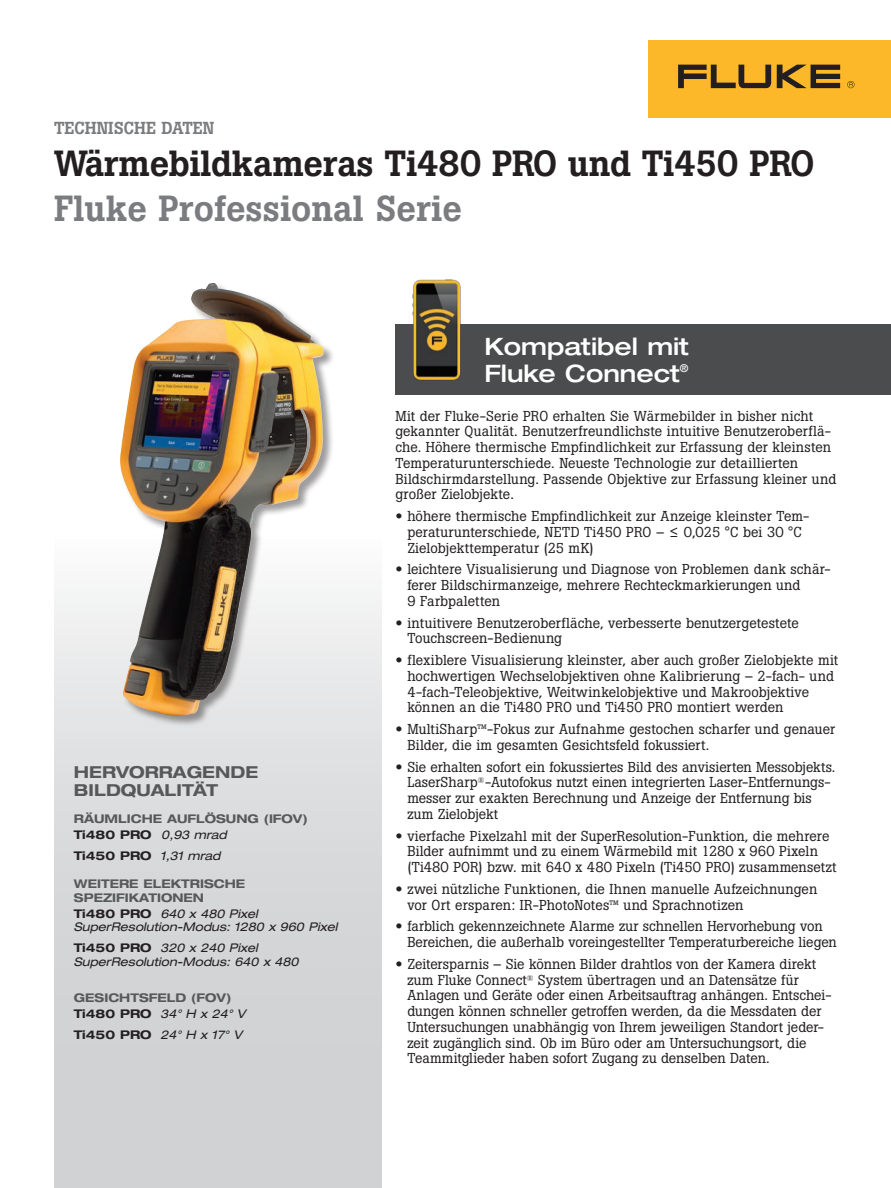
<style>
.page{position:relative;width:891px;height:1188px;background:#fff}
.page>*{position:absolute;margin:0;border:0;box-sizing:border-box;transform-origin:0 0}
.t1{font:500 36px "Boton Pro";letter-spacing:-.01em;color:#231f20}
.t2{font:500 36px "Boton Pro";color:#7a7c7f}
.t3{font:500 expanded 24px/27px "Helvetica Neue LT Pro";color:#fff}
.t4{font:500 17.25px "Boton Pro";color:#7a7c7f}
.t5{font:700 expanded 16.5px/18px "Helvetica Neue LT Std";color:#57585a}
.t6{font:14.25px/15.8px "Boton Pro";color:#231f20}
.t7{font:italic expanded 12px/13.5px "Helvetica Neue LT Std";color:#231f20}
.t8{font:700 expanded 12px/16.2px "Helvetica Neue LT Std";color:#57585a}
.t9{font:700 expanded 12px "Helvetica Neue LT Std";color:#231f20}
.s1{color:#231f20}
.s2{font-weight:400;font-style:italic;color:#231f20}
.s3{font-weight:400;font-style:italic}
.s4{font-weight:700;font-style:normal}
.s5{font-family:"Helvetica Neue LT Std";font-weight:700;font-stretch:expanded}
.s6{font-size:13.5px}
</style>
<div class="page">
<div style="left:54px;top:535px;width:328px;height:653px;background:linear-gradient(to bottom,#f3f3f3,#c8c9cc)"></div>
<div style="left:648px;top:40px;width:243px;height:78px;background:#fcb828"></div>
<svg style="left:777px;top:65px;width:63px;height:23px"></svg>
<svg style="left:678px;top:65px;width:93px;height:23px"></svg>
<svg style="left:847px;top:81px;width:8px;height:7px"></svg>
<div style="left:395px;top:324px;width:496px;height:71px;background:#4b4c4d"></div>
<img style="left:412px;top:279px;width:49px;height:101px">
<div style="left:119px;top:283px;width:216px;height:444px;background:#231f20;opacity:.45"></div>
<img style="left:119px;top:283px;width:122px;height:433px">
<p class="t4" style="left:54px;top:117px;width:162px">TECHNISCHE DATEN</p>
<h1 class="t1" style="left:54px;top:140px;width:762px">Wärmebildkameras Ti480 PRO und Ti450 PRO</h1>
<h1 class="t2" style="left:54px;top:185px;width:409px">Fluke Professional Serie</h1>
<p class="t5" style="left:74px;top:762px;width:186px">HERVORRAGENDE<br>BILDQUALITÄT</p>
<p class="t8" style="left:74px;top:810px;width:235px">RÄUMLICHE AUFLÖSUNG (IFOV)<br><span class="s1">Ti480 PRO</span> <span class="s2">0,93 mrad</span></p>
<p class="t9" style="left:74px;top:848px;width:148px">Ti450 PRO <span class="s3">1,31 mrad</span></p>
<p class="t8" style="left:74px;top:877px;width:173px;line-height:13.5px">WEITERE ELEKTRISCHE<br>SPEZIFIKATIONEN</p>
<p class="t7" style="left:74px;top:907px;width:265px"><span class="s4">Ti480 PRO</span> 640 x 480 Pixel<br>SuperResolution-Modus: 1280 x 960 Pixel</p>
<p class="t7" style="left:74px;top:942px;width:226px"><span class="s4">Ti450 PRO</span> 320 x 240 Pixel<br>SuperResolution-Modus: 640 x 480</p>
<p class="t8" style="left:74px;top:989px;width:173px">GESICHTSFELD (FOV)<br><span class="s1">Ti480 PRO</span> <span class="s2">34° H x 24° V</span></p>
<p class="t7" style="left:74px;top:1028px;width:170px"><span class="s4">Ti450 PRO</span> 24° H x 17° V</p>
<h2 class="t3" style="left:484px;top:332px;width:206px">Kompatibel mit<br>Fluke Connect<sup>®</sup></h2>
<p class="t6" style="left:395px;top:408px;width:442px">Mit der Fluke-Serie PRO erhalten Sie Wärmebilder in bisher nicht gekannter Qualität. Benutzerfreundlichste intuitive Benutzeroberflä&shy;che. Höhere thermische Empfindlichkeit zur Erfassung der kleinsten Temperaturunterschiede. Neueste Technologie zur detaillierten Bildschirmdarstellung. Passende Objektive zur Erfassung kleiner und großer Zielobjekte.</p>
<p class="t6" style="left:407px;top:508px;width:404px;text-indent:-12px"><span class="s5">•</span> höhere thermische Empfindlichkeit zur Anzeige kleinster Tem&shy;peraturunterschiede, NETD Ti450 PRO – ≤ 0,025 °C bei 30 °C<br>Zielobjekttemperatur (25 mK)</p>
<p class="t6" style="left:407px;top:561px;width:425px;text-indent:-12px"><span class="s5">•</span> leichtere Visualisierung und Diagnose von Problemen dank schär&shy;ferer Bildschirmanzeige, mehrere Rechteckmarkierungen und<br>9 Farbpaletten</p>
<p class="t6" style="left:407px;top:615px;width:393px;text-indent:-12px"><span class="s5">•</span> intuitivere Benutzeroberfläche, verbesserte benutzergetestete<br>Touchscreen-Bedienung</p>
<p class="t6" style="left:407px;top:652px;width:432px;text-indent:-12px"><span class="s5">•</span> flexiblere Visualisierung kleinster, aber auch großer Zielobjekte mit hochwertigen Wechselobjektiven ohne Kalibrierung – 2-fach- und 4-fach-Teleobjektive, Weitwinkelobjektive und Makroobjektive können an die Ti480 PRO und Ti450 PRO montiert werden</p>
<p class="t6" style="left:407px;top:721px;width:429px;text-indent:-12px"><span class="s5">•</span> MultiSharp<span class="s6">™</span>-Fokus zur Aufnahme gestochen scharfer und genauer<br>Bilder, die im gesamten Gesichtsfeld fokussiert.</p>
<p class="t6" style="left:407px;top:759px;width:430px;text-indent:-12px"><span class="s5">•</span> Sie erhalten sofort ein fokussiertes Bild des anvisierten Messobjekts.<br>LaserSharp<sup>®</sup>-Autofokus nutzt einen integrierten Laser-Entfernungs&shy;messer zur exakten Berechnung und Anzeige der Entfernung bis zum Zielobjekt</p>
<p class="t6" style="left:407px;top:828px;width:431px;text-indent:-12px"><span class="s5">•</span> vierfache Pixelzahl mit der SuperResolution-Funktion, die mehrere<br>Bilder aufnimmt und zu einem Wärmebild mit 1280 x 960 Pixeln (Ti480 POR) bzw. mit 640 x 480 Pixeln (Ti450 PRO) zusammensetzt</p>
<p class="t6" style="left:407px;top:881px;width:411px;text-indent:-12px"><span class="s5">•</span> zwei nützliche Funktionen, die Ihnen manuelle Aufzeichnungen vor Ort ersparen: IR-PhotoNotes<span class="s6">™</span> und Sprachnotizen</p>
<p class="t6" style="left:407px;top:919px;width:431px;text-indent:-12px"><span class="s5">•</span> farblich gekennzeichnete Alarme zur schnellen Hervorhebung von<br>Bereichen, die außerhalb voreingestellter Temperaturbereiche liegen</p>
<p class="t6" style="left:407px;top:956px;width:426px;text-indent:-12px"><span class="s5">•</span> Zeitersparnis – Sie können Bilder drahtlos von der Kamera direkt zum Fluke Connect<sup>®</sup> System übertragen und an Datensätze für Anlagen und Geräte oder einen Arbeitsauftrag anhängen. Entschei&shy;dungen können schneller getroffen werden, da die Messdaten der Untersuchungen unabhängig von Ihrem jeweiligen Standort jeder&shy;zeit zugänglich sind. Ob im Büro oder am Untersuchungsort, die Teammitglieder haben sofort Zugang zu denselben Daten.</p>
</div>
